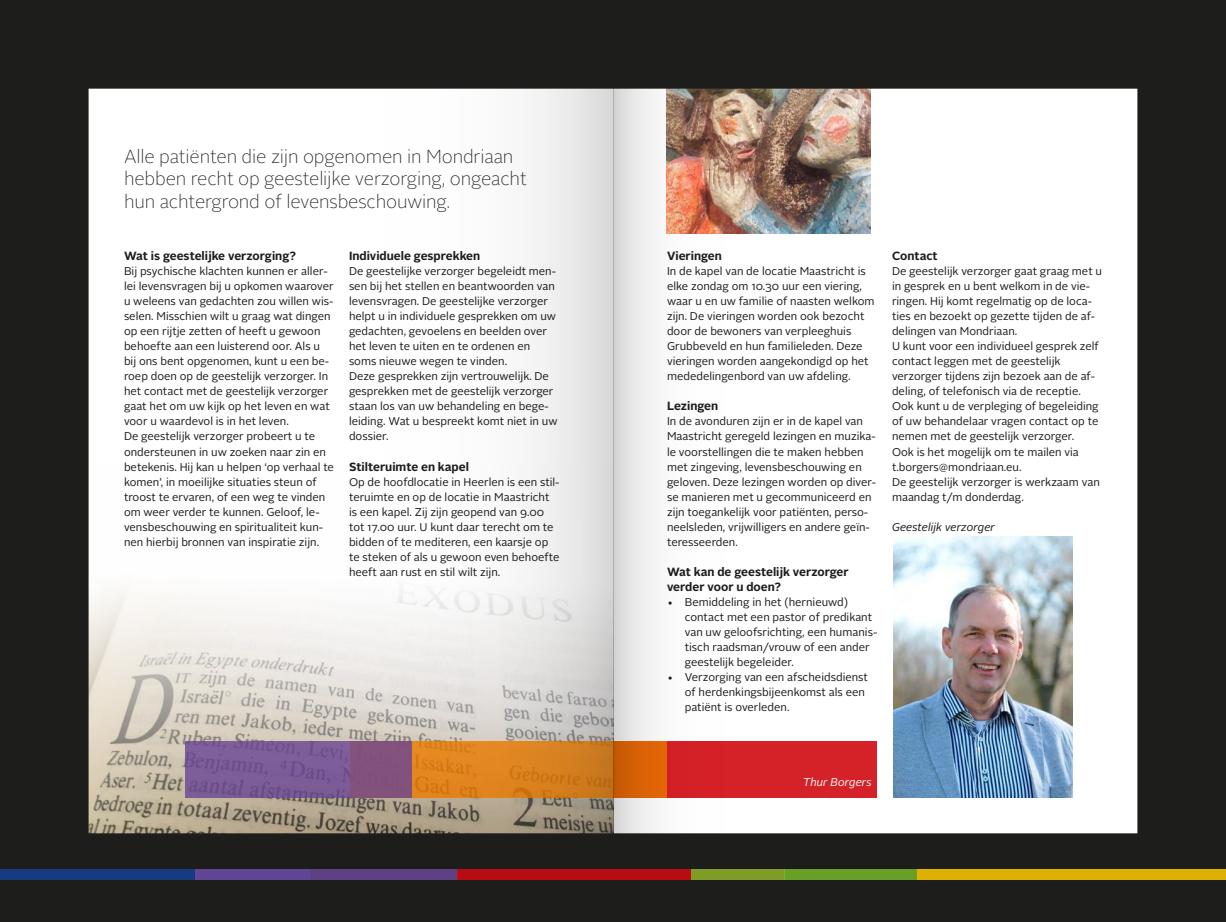
<style>
.page{position:relative;width:1226px;height:922px;background:#fff}
.page>*{position:absolute;margin:0;border:0;box-sizing:border-box;transform-origin:0 0}
.Inleiding_Flyer{font:100 18.75px/22.5px "Alright Sans";letter-spacing:-.01em;color:#1d1d1b}
.Basistekst_bold{font:700 11.88px "Alright Sans";color:#1d1d1b}
.Basis_tekst_ALGEMEEN{font:11.25px/15px "Alright Sans";color:#1d1d1b}
.Basis_tekst_ALGEMEEN-2{font:italic 11.25px "Alright Sans";letter-spacing:-.005em;color:#1d1d1b}
.Basis_tekst_ALGEMEEN-3{font:italic 11.25px "Alright Sans";color:#fff}
</style>
<div class="page">
<div style="left:0;top:0;width:1226px;height:921px;background:#1d1d1b"></div>
<div style="left:0;top:868px;width:310px;height:11px;background:#173b81"></div>
<div style="left:310px;top:868px;width:147px;height:11px;background:#5f4083"></div>
<div style="left:457px;top:868px;width:328px;height:11px;background:#b60c12"></div>
<div style="left:785px;top:868px;width:132px;height:11px;background:#68a027"></div>
<div style="left:917px;top:868px;width:309px;height:11px;background:#dcb104"></div>
<div style="left:691px;top:868px;width:94px;height:11px;background:#7f9d26"></div>
<div style="left:195px;top:868px;width:115px;height:11px;background:#5f4592"></div>
<svg style="left:89px;top:89px;width:524px;height:744px"></svg>
<img style="left:613px;top:89px;width:524px;height:744px">
<p class="Inleiding_Flyer" style="left:124px;top:145px;width:391px">Alle patiënten die zijn opgenomen in Mondriaan</p>
<p class="Inleiding_Flyer" style="left:124px;top:168px;width:404px">hebben recht op geestelijke verzorging, ongeacht hun achtergrond of levensbeschouwing.</p>
<p class="Basistekst_bold" style="left:124px;top:248px;width:173px">Wat is geestelijke verzorging?</p>
<p class="Basis_tekst_ALGEMEEN" style="left:124px;top:264px;width:211px">Bij psychische klachten kunnen er aller&shy;lei levensvragen bij u opkomen waarover u weleens van gedachten zou willen wis&shy;selen. Misschien wilt u graag wat dingen op een rijtje zetten of heeft u gewoon behoefte aan een luisterend oor. Als u bij ons bent opgenomen, kunt u een be&shy;roep doen op de geestelijk verzorger. In het contact met de geestelijk verzorger gaat het om uw kijk op het leven en wat voor u waardevol is in het leven.</p>
<p class="Basis_tekst_ALGEMEEN" style="left:124px;top:429px;width:212px">De geestelijk verzorger probeert u te ondersteunen in uw zoeken naar zin en betekenis. Hij kan u helpen ‘op verhaal te komen’, in moeilijke situaties steun of troost te ervaren, of een weg te vinden om weer verder te kunnen. Geloof, le&shy;vensbeschouwing en spiritualiteit kun&shy;nen hierbij bronnen van inspiratie zijn.</p>
<p class="Basistekst_bold" style="left:349px;top:248px;width:133px">Individuele gesprekken</p>
<p class="Basis_tekst_ALGEMEEN" style="left:349px;top:264px;width:209px">De geestelijke verzorger begeleidt men&shy;sen bij het stellen en beantwoorden van levensvragen. De geestelijke verzorger helpt u in individuele gesprekken om uw gedachten, gevoelens en beelden over het leven te uiten en te ordenen en soms nieuwe wegen te vinden.</p>
<p class="Basis_tekst_ALGEMEEN" style="left:349px;top:369px;width:210px">Deze gesprekken zijn vertrouwelijk. De gesprekken met de geestelijk verzorger staan los van uw behandeling en bege&shy;leiding. Wat u bespreekt komt niet in uw dossier.</p>
<p class="Basistekst_bold" style="left:349px;top:458px;width:121px">Stilteruimte en kapel</p>
<p class="Basis_tekst_ALGEMEEN" style="left:349px;top:474px;width:212px">Op de hoofdlocatie in Heerlen is een stil&shy;teruimte en op de locatie in Maastricht is een kapel. Zij zijn geopend van 9.00 tot 17.00 uur. U kunt daar terecht om te bidden of te mediteren, een kaarsje op te steken of als u gewoon even behoefte heeft aan rust en stil wilt zijn.</p>
<p class="Basistekst_bold" style="left:667px;top:248px;width:56px">Vieringen</p>
<p class="Basis_tekst_ALGEMEEN" style="left:667px;top:264px;width:209px">In de kapel van de locatie Maastricht is elke zondag om 10.30 uur een viering, waar u en uw familie of naasten welkom zijn. De vieringen worden ook bezocht door de bewoners van verpleeghuis Grubbeveld en hun familieleden. Deze vieringen worden aangekondigd op het mededelingenbord van uw afdeling.</p>
<p class="Basistekst_bold" style="left:667px;top:398px;width:53px">Lezingen</p>
<p class="Basis_tekst_ALGEMEEN" style="left:667px;top:414px;width:211px">In de avonduren zijn er in de kapel van Maastricht geregeld lezingen en muzika&shy;le voorstellingen die te maken hebben met zingeving, levensbeschouwing en geloven. Deze lezingen worden op diver&shy;se manieren met u gecommuniceerd en zijn toegankelijk voor patiënten, perso&shy;neelsleden, vrijwilligers en andere geïn&shy;teresseerden.</p>
<p class="Basistekst_bold" style="left:667px;top:563px;width:183px">Wat kan de geestelijk verzorger</p>
<p class="Basistekst_bold" style="left:667px;top:578px;width:116px">verder voor u doen?</p>
<p class="Basis_tekst_ALGEMEEN" style="left:667px;top:594px;width:183px">• Bemiddeling in het (hernieuwd)</p>
<p class="Basis_tekst_ALGEMEEN" style="left:685px;top:609px;width:194px">contact met een pastor of predikant van uw geloofsrichting, een humanis&shy;tisch raadsman/vrouw of een ander geestelijk begeleider.</p>
<p class="Basis_tekst_ALGEMEEN" style="left:667px;top:669px;width:202px">• Verzorging van een afscheidsdienst</p>
<p class="Basis_tekst_ALGEMEEN" style="left:685px;top:684px;width:182px">of herdenkingsbijeenkomst als een patiënt is overleden.</p>
<p class="Basistekst_bold" style="left:892px;top:248px;width:47px">Contact</p>
<p class="Basis_tekst_ALGEMEEN" style="left:892px;top:264px;width:212px">De geestelijk verzorger gaat graag met u in gesprek en u bent welkom in de vie&shy;ringen. Hij komt regelmatig op de loca&shy;ties en bezoekt op gezette tijden de af&shy;delingen van Mondriaan.</p>
<p class="Basis_tekst_ALGEMEEN" style="left:892px;top:339px;width:208px">U kunt voor een individueel gesprek zelf contact leggen met de geestelijk</p>
<p class="Basis_tekst_ALGEMEEN" style="left:892px;top:369px;width:208px">verzorger tijdens zijn bezoek aan de af&shy;deling, of telefonisch via de receptie.<br>Ook kunt u de verpleging of begeleiding of uw behandelaar vragen contact op te nemen met de geestelijk verzorger.</p>
<p class="Basis_tekst_ALGEMEEN" style="left:892px;top:444px;width:188px">Ook is het mogelijk om te mailen via</p>
<p class="Basis_tekst_ALGEMEEN" style="left:892px;top:459px;width:131px">t.borgers@mondriaan.eu.</p>
<p class="Basis_tekst_ALGEMEEN" style="left:892px;top:474px;width:209px">De geestelijk verzorger is werkzaam van maandag t/m donderdag.</p>
<p class="Basis_tekst_ALGEMEEN-2" style="left:892px;top:519px;width:105px">Geestelijk verzorger</p>
<p class="Basis_tekst_ALGEMEEN-3" style="left:803px;top:774px;width:70px">Thur Borgers</p>
</div>
